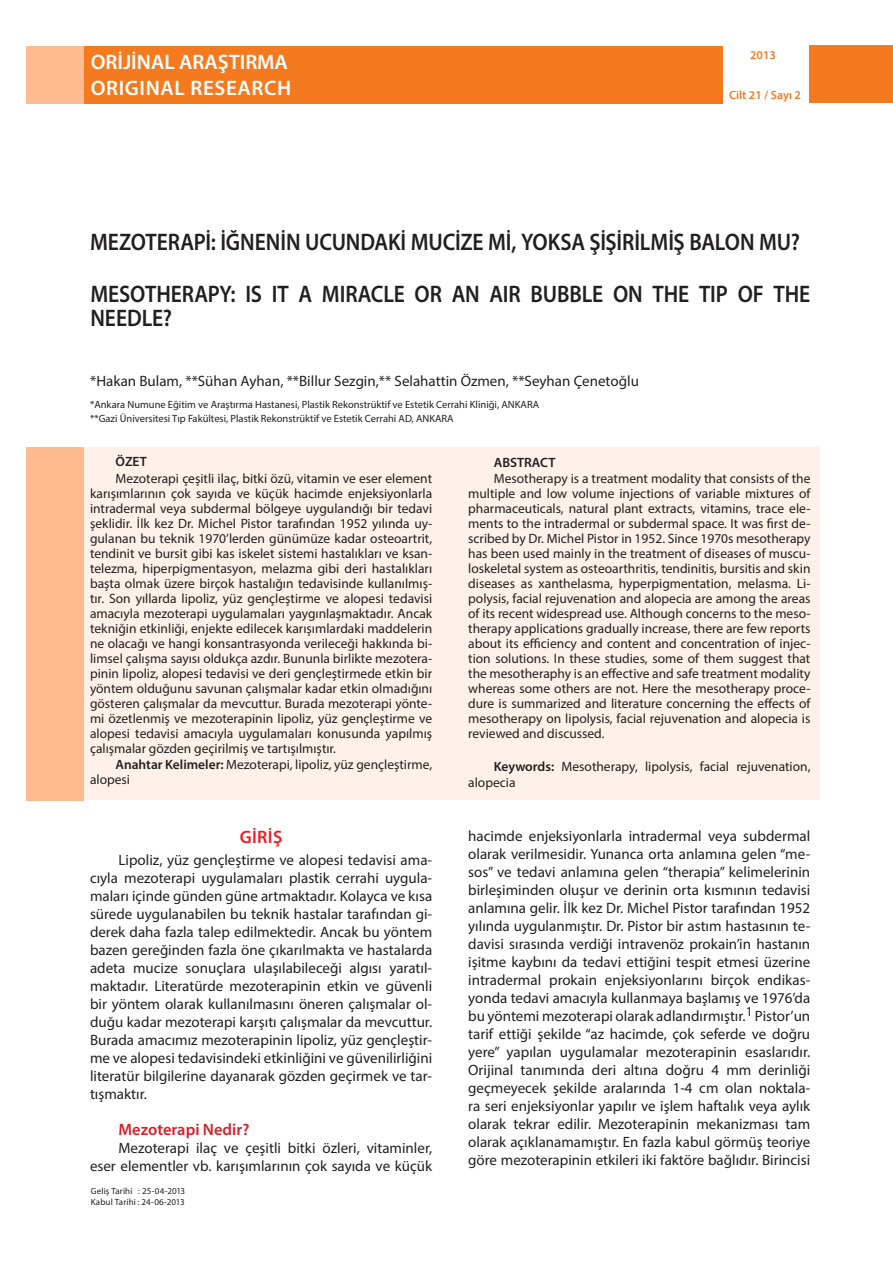
<style>
.page{position:relative;width:893px;height:1263px;background:#fff}
.page>*{position:absolute;margin:0;border:0;box-sizing:border-box;transform-origin:0 0}
.Başlık_Türkçe{font:600 24px "Myriad Pro";letter-spacing:-.005em;color:#231f20;scale:.9 1}
.Başlık_ingilizce{font:600 24px/24px "Myriad Pro";letter-spacing:-.005em;color:#231f20;scale:.9 1}
.Metin{font:600 21px "Myriad Pro";letter-spacing:.005em;color:#fff}
.Metin-2{font:600 21px "Myriad Pro";letter-spacing:.03em;color:#fff}
.Metin_Başlığı{font:600 18px "Myriad Pro";letter-spacing:.02em;color:#ec1c23}
.Metin-3{font:600 16.5px "Myriad Pro";color:#d1232a}
.Metin-4{font:15px/18px "Myriad Pro";color:#231f20;text-align:justify}
.isimler{font:15px "Myriad Pro";color:#231f20}
.Özet_ING{font:13.5px/15px "Myriad Pro";color:#231f20;text-align:justify}
.Özet_ING-2{font:600 13.5px "Myriad Pro";color:#231f20}
.Metin-5{font:600 12px "Myriad Pro";color:#f4791f}
.Kurumlar{font:10.5px "Myriad Pro";color:#231f20}
.Adres{font:9px "Myriad Pro";letter-spacing:.015em;color:#231f20}
.Metin-6{font:9px "Myriad Pro";letter-spacing:.015em;color:#231f20}
.s1{font-weight:600}
</style>
<div class="page">
<div style="left:26px;top:447px;width:794px;height:353px;background:#fef1e9"></div>
<div style="left:26px;top:447px;width:58px;height:354px;background:#ffbb90"></div>
<div style="left:810px;top:45px;width:83px;height:58px;background:#f4791f"></div>
<div style="left:26px;top:46px;width:696px;height:57px;background:#f4791f"></div>
<div style="left:26px;top:46px;width:58px;height:57px;background:#ffbb90"></div>
<p class="Metin" style="left:91px;top:48px;width:199px">ORİJİNAL ARAŞTIRMA</p>
<p class="Metin-2" style="left:91px;top:74px;width:202px">ORIGINAL RESEARCH</p>
<p class="Metin" style="left:91px;top:49px;width:88px">DERLEME</p>
<p class="Metin" style="left:91px;top:75px;width:75px">REVIEW</p>
<p class="Metin-5" style="left:750px;top:47px;width:27px">2013</p>
<p class="Metin-5" style="left:729px;top:87px;width:74px">Cilt 21 / Sayı 2</p>
<p class="Başlık_Türkçe" style="left:90px;top:226px;width:790px">MEZOTERAPİ: İĞNENİN UCUNDAKİ MUCİZE Mİ, YOKSA ŞİŞİRİLMİŞ BALON MU?</p>
<p class="Başlık_ingilizce" style="left:90px;top:281px;width:801px">MESOTHERAPY: IS IT A MIRACLE OR AN AIR BUBBLE ON THE TIP OF THE<br>NEEDLE?</p>
<p class="isimler" style="left:90px;top:372px;width:550px">*Hakan Bulam, **Sühan Ayhan, **Billur Sezgin,** Selahattin Özmen, **Seyhan Çenetoğlu</p>
<p class="Kurumlar" style="left:90px;top:398px;width:451px">*Ankara Numune Eğitim ve Araştırma Hastanesi, Plastik Rekonstrüktif ve Estetik Cerrahi Kliniği, ANKARA</p>
<p class="Kurumlar" style="left:90px;top:412px;width:365px">**Gazi Üniversitesi Tıp Fakültesi, Plastik Rekonstrüktif ve Estetik Cerrahi AD, ANKARA</p>
<p class="Özet_ING-2" style="left:116px;top:453px;width:33px">ÖZET</p>
<p class="Özet_ING" style="left:90px;top:470px;width:344px;text-indent:26px">Mezoterapi çeşitli ilaç, bitki özü, vitamin ve eser element karışımlarının çok sayıda ve küçük hacimde enjeksiyonlarla intradermal veya subdermal bölgeye uygulandığı bir tedavi şeklidir. İlk kez Dr. Michel Pistor tarafından 1952 yılında uy&shy;gulanan bu teknik 1970’lerden günümüze kadar osteoartrit, tendinit ve bursit gibi kas iskelet sistemi hastalıkları ve ksan&shy;telezma, hiperpigmentasyon, melazma gibi deri hastalıkları başta olmak üzere birçok hastalığın tedavisinde kullanılmış&shy;tır. Son yıllarda lipoliz, yüz gençleştirme ve alopesi tedavisi amacıyla mezoterapi uygulamaları yaygınlaşmaktadır. Ancak tekniğin etkinliği, enjekte edilecek karışımlardaki maddelerin ne olacağı ve hangi konsantrasyonda verileceği hakkında bi&shy;limsel çalışma sayısı oldukça azdır. Bununla birlikte mezotera&shy;pinin lipoliz, alopesi tedavisi ve deri gençleştirmede etkin bir yöntem olduğunu savunan çalışmalar kadar etkin olmadığını gösteren çalışmalar da mevcuttur. Burada mezoterapi yönte&shy;mi özetlenmiş ve mezoterapinin lipoliz, yüz gençleştirme ve alopesi tedavisi amacıyla uygulamaları konusunda yapılmış çalışmalar gözden geçirilmiş ve tartışılmıştır.</p>
<p class="Özet_ING" style="left:90px;top:757px;width:344px;text-indent:26px"><span class="s1">Anahtar Kelimeler:</span> Mezoterapi, lipoliz, yüz gençleştirme, alopesi</p>
<p class="Metin_Başlığı" style="left:240px;top:825px;width:44px">GİRİŞ</p>
<p class="Metin-4" style="left:90px;top:851px;width:344px;text-indent:28px">Lipoliz, yüz gençleştirme ve alopesi tedavisi ama&shy;cıyla mezoterapi uygulamaları plastik cerrahi uygula&shy;maları içinde günden güne artmaktadır. Kolayca ve kısa sürede uygulanabilen bu teknik hastalar tarafından gi&shy;derek daha fazla talep edilmektedir. Ancak bu yöntem bazen gereğinden fazla öne çıkarılmakta ve hastalarda adeta mucize sonuçlara ulaşılabileceği algısı yaratıl&shy;maktadır. Literatürde mezoterapinin etkin ve güvenli bir yöntem olarak kullanılmasını öneren çalışmalar ol&shy;duğu kadar mezoterapi karşıtı çalışmalar da mevcuttur.<br>Burada amacımız mezoterapinin lipoliz, yüz gençleştir&shy;me ve alopesi tedavisindeki etkinliğini ve güvenilirliğini literatür bilgilerine dayanarak gözden geçirmek ve tar&shy;tışmaktır.</p>
<p class="Metin-3" style="left:118px;top:1119px;width:132px">Mezoterapi Nedir?</p>
<p class="Metin-4" style="left:90px;top:1139px;width:344px;text-align:right">Mezoterapi ilaç ve çeşitli bitki özleri, vitaminler, eser elementler vb. karışımlarının çok sayıda ve küçük</p>
<p class="Adres" style="left:91px;top:1185px;width:96px">Geliş Tarihi : 25-04-2013</p>
<p class="Metin-6" style="left:91px;top:1196px;width:95px">Kabul Tarihi : 24-06-2013</p>
<p class="Özet_ING-2" style="left:494px;top:454px;width:63px">ABSTRACT</p>
<p class="Özet_ING" style="left:468px;top:471px;width:344px;text-indent:26px">Mesotherapy is a treatment modality that consists of the multiple and low volume injections of variable mixtures of pharmaceuticals, natural plant extracts, vitamins, trace ele&shy;ments to the intradermal or subdermal space. It was first de&shy;scribed by Dr. Michel Pistor in 1952. Since 1970s mesotherapy has been used mainly in the treatment of diseases of muscu&shy;loskeletal system as osteoarthritis, tendinitis, bursitis and skin diseases as xanthelasma, hyperpigmentation, melasma. Li&shy;polysis, facial rejuvenation and alopecia are among the areas of its recent widespread use. Although concerns to the meso&shy;therapy applications gradually increase, there are few reports about its efficiency and content and concentration of injec&shy;tion solutions. In these studies, some of them suggest that the mesotheraphy is an effective and safe treatment modality whereas some others are not. Here the mesotherapy proce&shy;dure is summarized and literature concerning the effects of mesotherapy on lipolysis, facial rejuvenation and alopecia is reviewed and discussed.</p>
<p class="Özet_ING" style="left:468px;top:759px;width:344px;text-indent:26px"><span class="s1">Keywords:</span> Mesotherapy, lipolysis, facial rejuvenation, alopecia</p>
<p class="Metin-4" style="left:468px;top:827px;width:344px">hacimde enjeksiyonlarla intradermal veya subdermal olarak verilmesidir. Yunanca orta anlamına gelen “me&shy;sos” ve tedavi anlamına gelen “therapia” kelimelerinin birleşiminden oluşur ve derinin orta kısmının tedavisi anlamına gelir. İlk kez Dr. Michel Pistor tarafından 1952 yılında uygulanmıştır. Dr. Pistor bir astım hastasının te&shy;davisi sırasında verdiği intravenöz prokain’in hastanın işitme kaybını da tedavi ettiğini tespit etmesi üzerine intradermal prokain enjeksiyonlarını birçok endikas&shy;yonda tedavi amacıyla kullanmaya başlamış ve 1976’da bu yöntemi mezoterapi olarak adlandırmıştır.<sup>1</sup> Pistor’un tarif ettiği şekilde “az hacimde, çok seferde ve doğru yere” yapılan uygulamalar mezoterapinin esaslarıdır.<br>Orijinal tanımında deri altına doğru 4 mm derinliği geçmeyecek şekilde aralarında 1-4 cm olan noktala&shy;ra seri enjeksiyonlar yapılır ve işlem haftalık veya aylık olarak tekrar edilir. Mezoterapinin mekanizması tam olarak açıklanamamıştır. En fazla kabul görmüş teoriye göre mezoterapinin etkileri iki faktöre bağlıdır. Birincisi</p>
</div>
